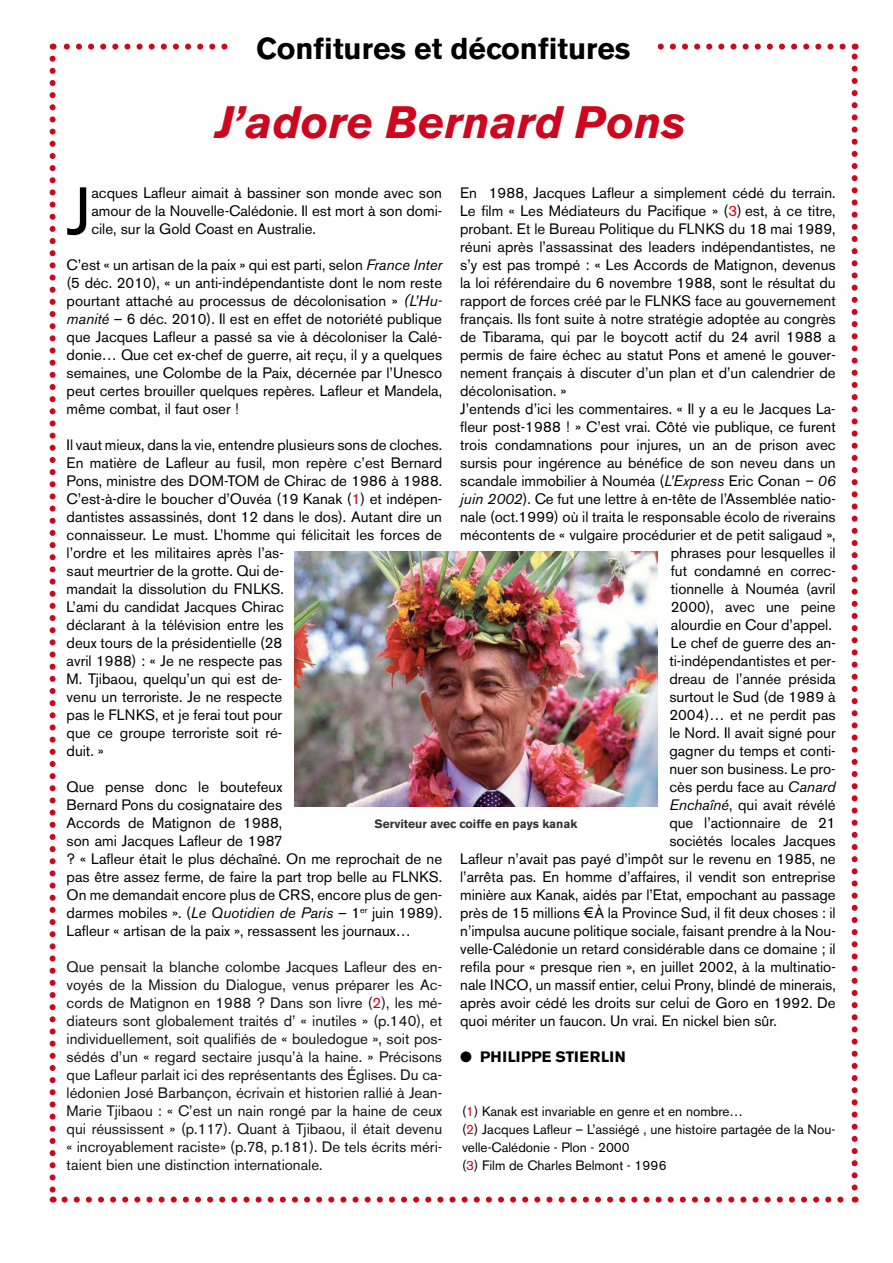
<style>
.page{position:relative;width:893px;height:1263px;background:#fff}
.page>*{position:absolute;margin:0;border:0;box-sizing:border-box;transform-origin:0 0}
.t1{font:66px "Akzidenz Grotesk BE";color:#000}
.t2{font:italic 700 45px "Akzidenz Grotesk BE";color:#cd071e}
.t3{font:700 30px "Akzidenz Grotesk BE";color:#000}
.t4{font:15px/18px "Akzidenz Grotesk BE";color:#000;text-align:justify}
.t5{font:15px/18px "Akzidenz Grotesk BE";color:#141312;text-align:justify}
.t6{font:700 15px "Akzidenz Grotesk BE";color:#000}
.t7{font:13.5px/18px "Akzidenz Grotesk BE";color:#000}
.t8{font:700 12px "Akzidenz Grotesk BE";color:#333}
.s1{font-style:italic}
.s2{color:#cd071e}
</style>
<div class="page">
<svg style="left:65px;top:1196px;width:779px;height:6px"></svg>
<svg style="left:50px;top:59px;width:6px;height:1143px"></svg>
<svg style="left:852px;top:44px;width:6px;height:1143px"></svg>
<svg style="left:53px;top:44px;width:790px;height:6px"></svg>
<div style="left:232px;top:29px;width:422px;height:38px;background:#fff"></div>
<img style="left:294px;top:552px;width:364px;height:254px">
<h3 class="t3" style="left:256px;top:31px;width:376px">Confitures et déconfitures</h3>
<h2 class="t2" style="left:216px;top:95px;width:471px">J’adore Bernard Pons</h2>
<h1 class="t1" style="left:67px;top:172px;width:26px">J</h1>
<p class="t4" style="left:91px;top:184px;width:352px">acques Lafleur aimait à bassiner son monde avec son amour de la Nouvelle-Calédonie. Il est mort à son domi&shy;cile, sur la Gold Coast en Australie.</p>
<p class="t4" style="left:67px;top:256px;width:377px">C’est « un artisan de la paix » qui est parti, selon <span class="s1">France Inter </span>(5 déc. 2010), « un anti-indépendantiste dont le nom reste pourtant attaché au processus de décolonisation » <span class="s1">(L’Hu&shy;manité</span> – 6 déc. 2010). Il est en effet de notoriété publique que Jacques Lafleur a passé sa vie à décoloniser la Calé&shy;donie… Que cet ex-chef de guerre, ait reçu, il y a quelques semaines, une Colombe de la Paix, décernée par l’Unesco peut certes brouiller quelques repères. Lafleur et Mandela, même combat, il faut oser !</p>
<p class="t4" style="left:67px;top:436px;width:377px;text-align:left">Il vaut mieux, dans la vie, entendre plusieurs sons de cloches.<br>En matière de Lafleur au fusil, mon repère c’est Bernard Pons, ministre des DOM-TOM de Chirac de 1986 à 1988.<br>C’est-à-dire le boucher d’Ouvéa (19 Kanak (<span class="s2">1</span>) et indépen&shy;dantistes assassinés, dont 12 dans le dos). Autant dire un connaisseur. Le must. L’homme qui félicitait les forces de l’ordre et les militaires après l’as-<br>saut meurtrier de la grotte. Qui de-<br>mandait la dissolution du FNLKS.<br>L’ami du candidat Jacques Chirac<br>déclarant à la télévision entre les<br>deux tours de la présidentielle (28<br>avril 1988) : « Je ne respecte pas<br>M. Tjibaou, quelqu’un qui est de-<br>venu un terroriste. Je ne respecte<br>pas le FLNKS, et je ferai tout pour<br>que ce groupe terroriste soit ré-<br>duit. »</p>
<p class="t4" style="left:67px;top:778px;width:377px;text-align:left">Que pense donc le boutefeux<br>Bernard Pons du cosignataire des<br>Accords de Matignon de 1988,<br>son ami Jacques Lafleur de 1987<br>? « Lafleur était le plus déchaîné. On me reprochait de ne pas être assez ferme, de faire la part trop belle au FLNKS.<br>On me demandait encore plus de CRS, encore plus de gen&shy;darmes mobiles ». (<span class="s1">Le Quotidien de Paris</span> – 1<sup>er</sup> juin 1989).<br>Lafleur « artisan de la paix », ressassent les journaux…</p>
<p class="t5" style="left:67px;top:958px;width:377px">Que pensait la blanche colombe Jacques Lafleur des en&shy;voyés de la Mission du Dialogue, venus préparer les Ac&shy;cords de Matignon en 1988 ? Dans son livre (<span class="s2">2</span>), les mé&shy;diateurs sont globalement traités d’ « inutiles » (p.140), et individuellement, soit qualifiés de « bouledogue », soit pos&shy;sédés d’un « regard sectaire jusqu’à la haine. » Précisons que Lafleur parlait ici des représentants des Églises. Du ca&shy;lédonien José Barbançon, écrivain et historien rallié à Jean-Marie Tjibaou : « C’est un nain rongé par la haine de ceux qui réussissent » (p.117). Quant à Tjibaou, il était devenu « incroyablement raciste» (p.78, p.181). De tels écrits méri&shy;taient bien une distinction internationale.</p>
<p class="t4" style="left:460px;top:184px;width:377px">En 1988, Jacques Lafleur a simplement cédé du terrain.</p>
<p class="t4" style="left:460px;top:202px;width:377px">Le film « Les Médiateurs du Pacifique » (<span class="s2">3</span>) est, à ce titre,</p>
<p class="t4" style="left:460px;top:220px;width:377px">probant. Et le Bureau Politique du FLNKS du 18 mai 1989,</p>
<p class="t4" style="left:460px;top:238px;width:377px">réuni après l’assassinat des leaders indépendantistes, ne</p>
<p class="t4" style="left:460px;top:256px;width:377px">s’y est pas trompé : « Les Accords de Matignon, devenus</p>
<p class="t4" style="left:460px;top:274px;width:377px">la loi référendaire du 6 novembre 1988, sont le résultat du</p>
<p class="t4" style="left:460px;top:292px;width:377px">rapport de forces créé par le FLNKS face au gouvernement</p>
<p class="t4" style="left:460px;top:310px;width:377px">français. Ils font suite à notre stratégie adoptée au congrès</p>
<p class="t4" style="left:460px;top:328px;width:377px">de Tibarama, qui par le boycott actif du 24 avril 1988 a</p>
<p class="t4" style="left:460px;top:346px;width:377px">permis de faire échec au statut Pons et amené le gouver-</p>
<p class="t4" style="left:460px;top:364px;width:377px">nement français à discuter d’un plan et d’un calendrier de</p>
<p class="t4" style="left:460px;top:382px;width:108px">décolonisation. »</p>
<p class="t4" style="left:460px;top:400px;width:377px">J’entends d’ici les commentaires. « Il y a eu le Jacques La-</p>
<p class="t4" style="left:460px;top:418px;width:377px">fleur post-1988 ! » C’est vrai. Côté vie publique, ce furent</p>
<p class="t4" style="left:460px;top:436px;width:377px">trois condamnations pour injures, un an de prison avec</p>
<p class="t4" style="left:460px;top:454px;width:377px">sursis pour ingérence au bénéfice de son neveu dans un</p>
<p class="t4" style="left:460px;top:472px;width:377px">scandale immobilier à Nouméa (<span class="s1">L’Express</span> Eric Conan <span class="s1">– 06</span></p>
<p class="t4" style="left:460px;top:490px;width:377px"><span class="s1">juin 2002</span>). Ce fut une lettre à en-tête de l’Assemblée natio-</p>
<p class="t4" style="left:460px;top:508px;width:377px">nale (oct.1999) où il traita le responsable écolo de riverains</p>
<p class="t4" style="left:460px;top:526px;width:377px">mécontents de « vulgaire procédurier et de petit saligaud »,</p>
<p class="t4" style="left:671px;top:544px;width:166px">phrases pour lesquelles il</p>
<p class="t4" style="left:671px;top:562px;width:166px">fut condamné en correc-</p>
<p class="t4" style="left:671px;top:580px;width:166px">tionnelle à Nouméa (avril</p>
<p class="t4" style="left:671px;top:598px;width:166px">2000), avec une peine</p>
<p class="t4" style="left:671px;top:616px;width:162px">alourdie en Cour d’appel.</p>
<p class="t4" style="left:671px;top:634px;width:166px">Le chef de guerre des an-</p>
<p class="t4" style="left:669px;top:652px;width:168px">ti-indépendantistes et per-</p>
<p class="t4" style="left:669px;top:670px;width:168px">dreau de l’année présida</p>
<p class="t4" style="left:669px;top:688px;width:168px">surtout le Sud (de 1989 à</p>
<p class="t4" style="left:669px;top:706px;width:168px">2004)… et ne perdit pas</p>
<p class="t4" style="left:669px;top:724px;width:168px">le Nord. Il avait signé pour</p>
<p class="t4" style="left:669px;top:742px;width:168px">gagner du temps et conti-</p>
<p class="t4" style="left:669px;top:760px;width:168px">nuer son business. Le pro-</p>
<p class="t4" style="left:669px;top:778px;width:168px">cès perdu face au <span class="s1">Canard</span></p>
<p class="t4" style="left:669px;top:796px;width:168px"><span class="s1">Enchaîné</span>, qui avait révélé</p>
<p class="t4" style="left:669px;top:814px;width:168px">que l’actionnaire de 21</p>
<p class="t4" style="left:669px;top:832px;width:168px">sociétés locales Jacques</p>
<p class="t4" style="left:460px;top:850px;width:377px">Lafleur n’avait pas payé d’impôt sur le revenu en 1985, ne</p>
<p class="t4" style="left:460px;top:868px;width:377px">l’arrêta pas. En homme d’affaires, il vendit son entreprise</p>
<p class="t4" style="left:460px;top:886px;width:377px">minière aux Kanak, aidés par l’Etat, empochant au passage</p>
<p class="t4" style="left:460px;top:904px;width:377px">près de 15 millions €. À la Province Sud, il fit deux choses : il</p>
<p class="t4" style="left:460px;top:922px;width:377px">n’impulsa aucune politique sociale, faisant prendre à la Nou-</p>
<p class="t4" style="left:460px;top:940px;width:377px">velle-Calédonie un retard considérable dans ce domaine ; il</p>
<p class="t4" style="left:460px;top:958px;width:377px">refila pour « presque rien », en juillet 2002, à la multinatio-</p>
<p class="t4" style="left:460px;top:976px;width:377px">nale INCO, un massif entier, celui Prony, blindé de minerais,</p>
<p class="t4" style="left:460px;top:994px;width:377px">après avoir cédé les droits sur celui de Goro en 1992. De</p>
<p class="t4" style="left:460px;top:1012px;width:318px">quoi mériter un faucon. Un vrai. En nickel bien sûr.</p>
<p class="t6" style="left:460px;top:1048px;width:52px">● Philippe</p>
<p class="t6" style="left:556px;top:1048px;width:20px">Stierlin</p>
<p class="t8" style="left:375px;top:817px;width:204px">Serviteur avec coiffe en pays kanak</p>
<p class="t7" style="left:462px;top:1102px;width:375px">(<span class="s2">1</span>) Kanak est invariable en genre et en nombre…<br>(<span class="s2">2</span>) Jacques Lafleur – L’assiégé , une histoire partagée de la Nou&shy;velle-Calédonie - Plon - 2000<br>(<span class="s2">3</span>) Film de Charles Belmont - 1996</p>
</div>
